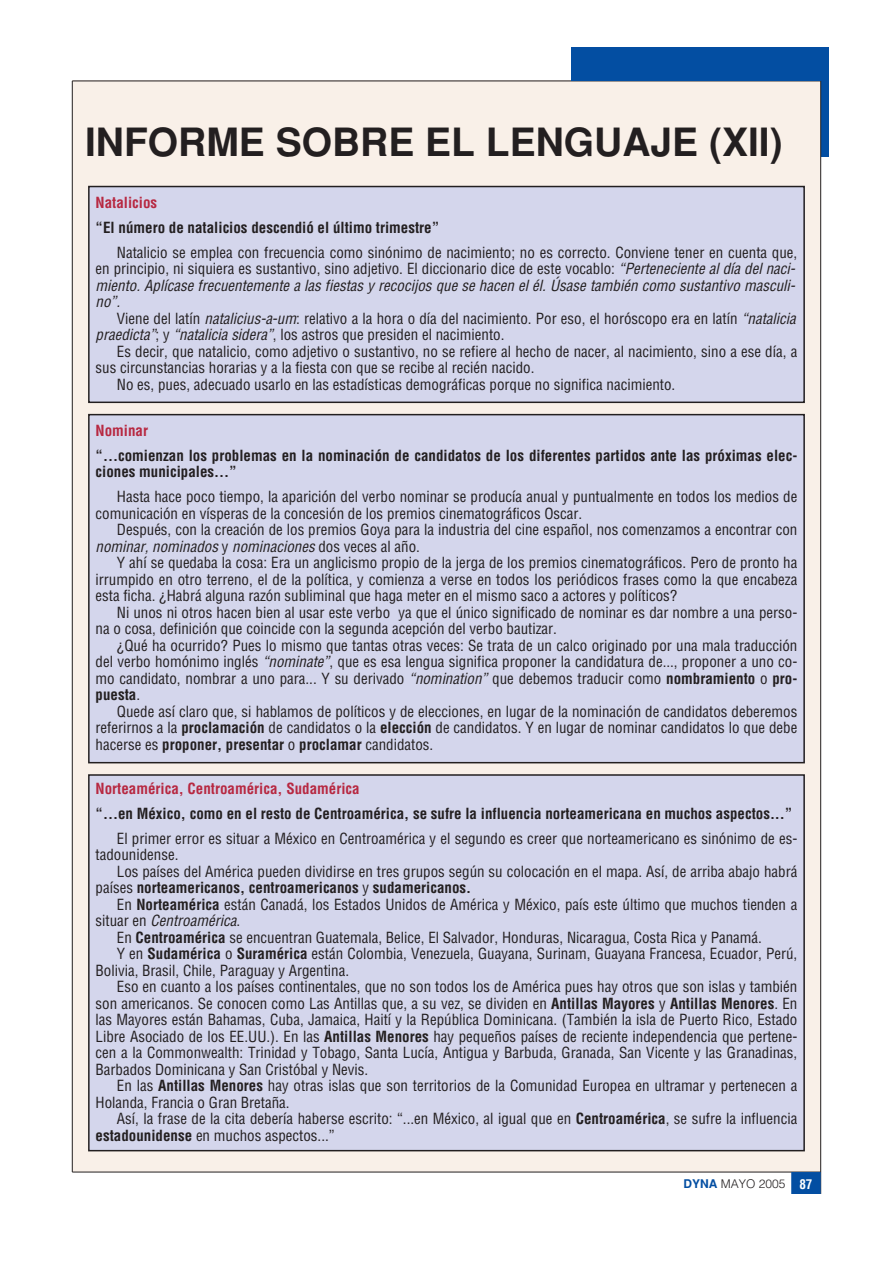
<style>
.page{position:relative;width:893px;height:1263px;background:#fff}
.page>*{position:absolute;margin:0;border:0;box-sizing:border-box;transform-origin:0 0}
.t1{font:700 39px "Helvetica";color:#231f20}
.t2{font:condensed 15px/16.5px "Helvetica";color:#231f20}
.t3{font:700 condensed 15px/16.5px "Helvetica";color:#231f20}
.t4{font:700 condensed 15px "Helvetica";color:#b72841}
.t5{font:italic condensed 15px "Helvetica";color:#231f20}
.t6{font:300 12px "Helvetica";color:#231f20}
.s1{font-style:italic}
.s2{font-weight:700}
.s3{font-style:normal}
.s4{font-weight:700;color:#034ea2}
.s5{font-weight:700;font-stretch:condensed;font-size:13.2px;color:#fff}
</style>
<div class="page">
<div style="left:821px;top:48px;width:8px;height:109px;background:#034ea2"></div>
<div style="left:72px;top:81px;width:749px;height:1091px;background:#f9f0e8"></div>
<hr style="left:72px;top:81px;width:1px;height:1091px;background:#231f20">
<hr style="left:820px;top:81px;width:1px;height:1113px;background:#231f20">
<hr style="left:72px;top:81px;width:749px;height:1px;background:#231f20">
<hr style="left:72px;top:1172px;width:749px;height:1px;background:#231f20">
<div style="left:792px;top:1173px;width:28px;height:20px;background:#034ea2"></div>
<div style="left:791px;top:1172px;width:30px;height:22px;border:2px solid #034ea2"></div>
<div style="left:571px;top:48px;width:250px;height:33px;background:#034ea2"></div>
<div style="left:89px;top:775px;width:715px;height:376px;background:#d4d6ec"></div>
<div style="left:88px;top:774px;width:717px;height:377px;border:2px solid #231f20"></div>
<div style="left:89px;top:415px;width:715px;height:348px;background:#d4d6ec"></div>
<div style="left:88px;top:414px;width:717px;height:349px;border:2px solid #231f20"></div>
<div style="left:89px;top:187px;width:715px;height:215px;background:#d4d6ec"></div>
<div style="left:88px;top:186px;width:717px;height:217px;border:2px solid #231f20"></div>
<h1 class="t1" style="left:85px;top:128px;width:699px">INFORME SOBRE EL LENGUAJE (XII)</h1>
<p class="t4" style="left:96px;top:196px;width:63px">Natalicios</p>
<p class="t3" style="left:96px;top:220px;width:345px">“El número de natalicios descendió el último trimestre”</p>
<p class="t2" style="left:96px;top:245px;width:704px;text-align:justify;text-indent:21px">Natalicio se emplea con frecuencia como sinónimo de nacimiento; no es correcto. Conviene tener en cuenta que, en principio, ni siquiera es sustantivo, sino adjetivo. El diccionario dice de este vocablo: <span class="s1">“Perteneciente al día del naci&shy;miento. Aplícase frecuentemente a las fiestas y recocijos que se hacen el él. Úsase también como sustantivo masculi&shy;no”.</span></p>
<p class="t2" style="left:96px;top:311px;width:705px;text-indent:21px">Viene del latín <span class="s1">natalicius-a-um</span>: relativo a la hora o día del nacimiento. Por eso, el horóscopo era en latín <span class="s1">“natalicia praedicta”</span>; y <span class="s1">“natalicia sidera”</span>, los astros que presiden el nacimiento.</p>
<p class="t2" style="left:117px;top:344px;width:682px">Es decir, que natalicio, como adjetivo o sustantivo, no se refiere al hecho de nacer, al nacimiento, sino a ese día, a</p>
<p class="t2" style="left:96px;top:361px;width:440px">sus circunstancias horarias y a la fiesta con que se recibe al recién nacido.</p>
<p class="t2" style="left:117px;top:377px;width:560px">No es, pues, adecuado usarlo en las estadísticas demográficas porque no significa nacimiento.</p>
<p class="t4" style="left:96px;top:425px;width:54px">Nominar</p>
<p class="t3" style="left:96px;top:448px;width:703px">“...comienzan los problemas en la nominación de candidatos de los diferentes partidos ante las próximas elec&shy;ciones municipales...”</p>
<p class="t2" style="left:96px;top:490px;width:703px;text-indent:21px">Hasta hace poco tiempo, la aparición del verbo nominar se producía anual y puntualmente en todos los medios de comunicación en vísperas de la concesión de los premios cinematográficos Oscar.</p>
<p class="t2" style="left:96px;top:523px;width:703px;text-indent:21px">Después, con la creación de los premios Goya para la industria del cine español, nos comenzamos a encontrar con <span class="s1">nominar,nominados</span> y <span class="s1">nominaciones</span> d o s v e c e s a l a ñ o .</p>
<p class="t2" style="left:96px;top:556px;width:703px;text-align:justify;text-indent:21px">Y ahí se quedaba la cosa: Era un anglicismo propio de la jerga de los premios cinematográficos. Pero de pronto ha irrumpido en otro terreno, el de la política, y comienza a verse en todos los periódicos frases como la que encabeza esta ficha. ¿Habrá alguna razón subliminal que haga meter en el mismo saco a actores y políticos?</p>
<p class="t2" style="left:96px;top:605px;width:703px;text-indent:21px">Ni unos ni otros hacen bien al usar este verbo ya que el único significado de nominar es dar nombre a una perso&shy;na o cosa, definición que coincide con la segunda acepción del verbo bautizar.</p>
<p class="t2" style="left:96px;top:638px;width:703px;text-align:justify;text-indent:21px">¿Qué ha ocurrido? Pues lo mismo que tantas otras veces: Se trata de un calco originado por una mala traducción del verbo homónimo inglés <span class="s1">“nominate”</span>, que es esa lengua significa proponer la candidatura de..., proponer a uno co&shy;mo candidato, nombrar a uno para... Y su derivado <span class="s1">“nomination”</span> que debemos traducir como <span class="s2">nombramiento</span> o <span class="s2">pro&shy;puesta</span>.</p>
<p class="t2" style="left:96px;top:704px;width:703px;text-align:justify;text-indent:21px">Quede así claro que, si hablamos de políticos y de elecciones, en lugar de la nominación de candidatos deberemos referirnos a la <span class="s2">proclamación</span> de candidatos o la <span class="s2">elección</span> de candidatos. Y en lugar de nominar candidatos lo que debe hacerse es <span class="s2">proponer, presentar</span> o <span class="s2">proclamar</span> candidatos.</p>
<p class="t4" style="left:96px;top:782px;width:266px">Norteamérica, Centroamérica, Sudamérica</p>
<p class="t3" style="left:96px;top:806px;width:698px">“...en México, como en el resto de Centroamérica, se sufre la influencia norteamericana en muchos aspectos...”</p>
<p class="t2" style="left:96px;top:831px;width:703px;text-indent:21px">El primer error es situar a México en Centroamérica y el segundo es creer que norteamericano es sinónimo de es&shy;tadounidense.</p>
<p class="t2" style="left:96px;top:864px;width:703px;text-indent:21px">Los países del América pueden dividirse en tres grupos según su colocación en el mapa. Así, de arriba abajo habrá países <span class="s2">norteamericanos, centroamericanos</span> y <span class="s2">sudamericanos.</span></p>
<p class="t2" style="left:117px;top:897px;width:682px">En <span class="s2">Norteamérica</span> están Canadá, los Estados Unidos de América y México, país este último que muchos tienden a</p>
<p class="t5" style="left:96px;top:915px;width:146px"><span class="s3">s i t u a r e n</span> Centroamérica<span class="s3">.</span></p>
<p class="t2" style="left:117px;top:930px;width:647px">En <span class="s2">Centroamérica</span> se encuentran Guatemala, Belice, El Salvador, Honduras, Nicaragua, Costa Rica y Panamá.</p>
<p class="t2" style="left:117px;top:946px;width:682px">Y en <span class="s2">Sudamérica</span> o <span class="s2">Suramérica</span> están Colombia, Venezuela, Guayana, Surinam, Guayana Francesa, Ecuador, Perú,</p>
<p class="t2" style="left:96px;top:963px;width:255px">Bolivia, Brasil, Chile, Paraguay y Argentina.</p>
<p class="t2" style="left:117px;top:979px;width:682px">Eso en cuanto a los países continentales, que no son todos los de América pues hay otros que son islas y también</p>
<p class="t2" style="left:96px;top:996px;width:703px">son americanos. Se conocen como Las Antillas que, a su vez, se dividen en <span class="s2">Antillas Mayores</span> y <span class="s2">Antillas Menores</span>. En</p>
<p class="t2" style="left:96px;top:1012px;width:703px">las Mayores están Bahamas, Cuba, Jamaica, Haití y la República Dominicana. (También la isla de Puerto Rico, Estado</p>
<p class="t2" style="left:96px;top:1029px;width:703px">Libre Asociado de los EE.UU.). En las <span class="s2">Antillas Menores</span> hay pequeños países de reciente independencia que pertene-</p>
<p class="t2" style="left:96px;top:1045px;width:703px">cen a la Commonwealth: Trinidad y Tobago, Santa Lucía, Antigua y Barbuda, Granada, San Vicente y las Granadinas,</p>
<p class="t2" style="left:96px;top:1062px;width:274px">Barbados Dominicana y San Cristóbal y Nevis.</p>
<p class="t2" style="left:117px;top:1078px;width:682px">En las <span class="s2">Antillas Menores</span> hay otras islas que son territorios de la Comunidad Europea en ultramar y pertenecen a</p>
<p class="t2" style="left:96px;top:1095px;width:196px">Holanda, Francia o Gran Bretaña.</p>
<p class="t2" style="left:117px;top:1111px;width:682px">Así, la frase de la cita debería haberse escrito: “...en México, al igual que en <span class="s2">Centroamérica</span>, se sufre la influencia</p>
<p class="t2" style="left:96px;top:1128px;width:241px"><span class="s2">estadounidense</span> en muchos aspectos...”</p>
<p class="t6" style="left:683px;top:1179px;width:131px"><span class="s4">DYNA</span> MAYO 2005 <span class="s5">87</span></p>
</div>
